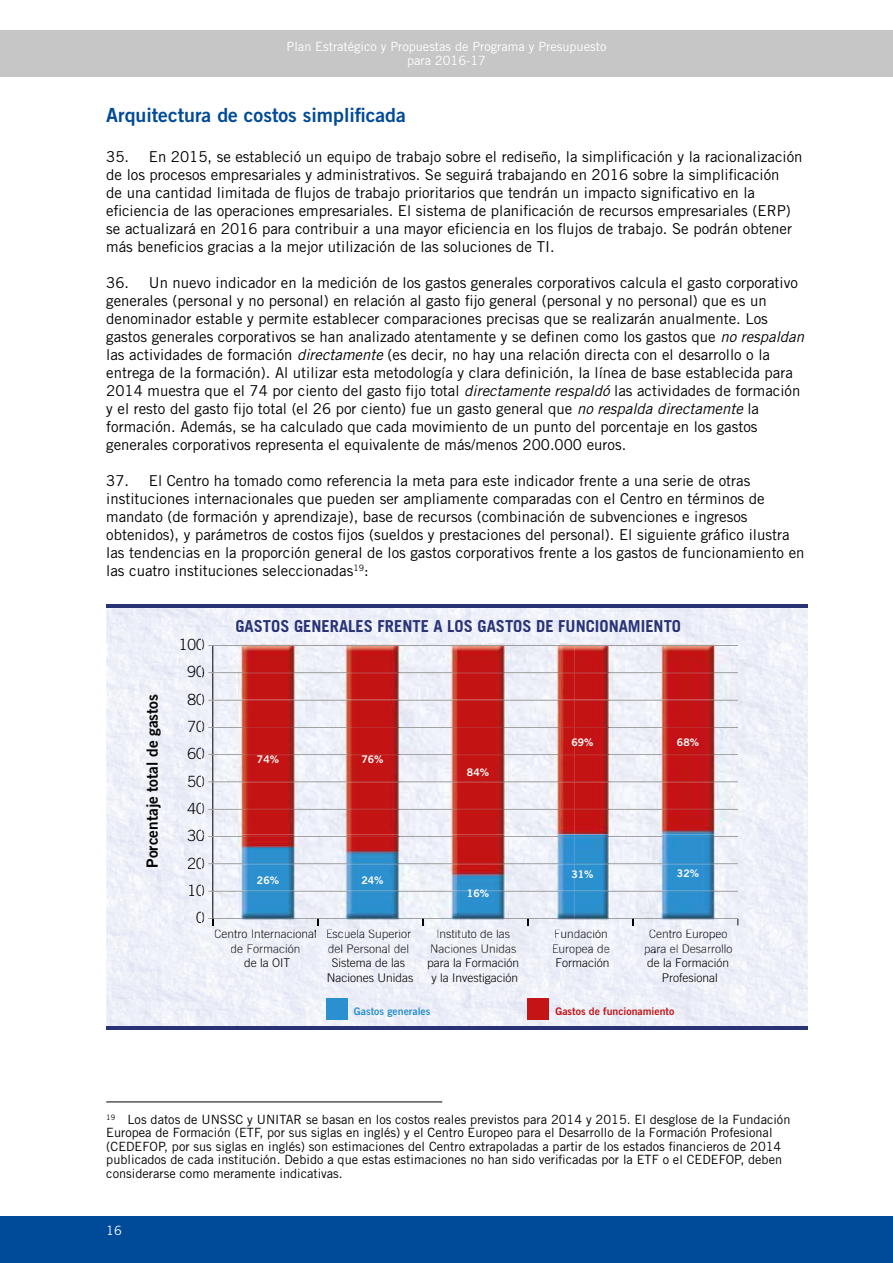
<style>
.page{position:relative;width:893px;height:1263px;background:#fff}
.page>*{position:absolute;margin:0;border:0;box-sizing:border-box;transform-origin:0 0}
.t1{font:19.5px "Trade Gothic Bold Two";color:#004a9a}
.t2{font:700 16.5px "Trade Gothic";color:#293376}
.t3{font:15.45px "Trade Gothic Bold Two";color:#000}
.t4{font:300 15.45px "Trade Gothic";color:#000}
.t5{font:15px/18px "Trade Gothic";color:#000}
.t6{font:12.75px/13.5px "Trade Gothic";color:#000}
.t7{font:12.75px/13.5px "Trade Gothic";color:#fff;text-align:center}
.t8{font:300 12px/14.4px "Trade Gothic";color:#000;text-align:center}
.t9{font:10.5px "Trade Gothic Bold Two";color:#fff}
.t10{font:10.5px "Trade Gothic Bold Two";color:#c51315}
.t11{font:10.5px "Trade Gothic Bold Two";color:#2c90cf}
.s1{font-style:italic}
</style>
<div class="page">
<div style="left:0;top:30px;width:893px;height:47px;background:#c6c6c6"></div>
<div style="left:0;top:1216px;width:893px;height:47px;background:#004a9a"></div>
<hr style="left:106px;top:1101px;width:336px;height:1px;background:#000">
<img style="left:106px;top:834px;width:234px;height:192px">
<img style="left:340px;top:953px;width:234px;height:73px">
<img style="left:106px;top:643px;width:702px;height:191px">
<img style="left:106px;top:607px;width:234px;height:36px">
<img style="left:340px;top:607px;width:234px;height:5px">
<img style="left:574px;top:607px;width:234px;height:36px">
<hr style="left:106px;top:1026px;width:702px;height:3px;background:#283376">
<hr style="left:106px;top:604px;width:702px;height:3px;background:#283376">
<div style="left:528px;top:999px;width:21px;height:21px;background:#c41415"></div>
<div style="left:326px;top:998px;width:21px;height:21px;background:#2b90cf"></div>
<img style="left:204px;top:643px;width:551px;height:17px">
<img style="left:304px;top:659px;width:51px;height:175px">
<img style="left:554px;top:659px;width:51px;height:175px">
<img style="left:202px;top:834px;width:553px;height:119px">
<img style="left:202px;top:612px;width:553px;height:31px">
<img style="left:236px;top:619px;width:104px;height:13px">
<img style="left:340px;top:619px;width:340px;height:13px">
<img style="left:649px;top:930px;width:78px;height:10px">
<img style="left:645px;top:944px;width:87px;height:9px">
<img style="left:555px;top:930px;width:53px;height:8px">
<img style="left:553px;top:944px;width:57px;height:9px">
<img style="left:437px;top:930px;width:73px;height:8px">
<img style="left:431px;top:944px;width:86px;height:9px">
<img style="left:341px;top:930px;width:70px;height:10px">
<svg style="left:327px;top:930px;width:14px;height:23px"></svg>
<img style="left:340px;top:944px;width:69px;height:9px">
<img style="left:215px;top:930px;width:102px;height:8px">
<img style="left:231px;top:944px;width:69px;height:9px">
<svg style="left:202px;top:912px;width:2px;height:11px"></svg>
<svg style="left:202px;top:884px;width:2px;height:12px"></svg>
<svg style="left:202px;top:857px;width:2px;height:12px"></svg>
<svg style="left:202px;top:830px;width:2px;height:11px"></svg>
<svg style="left:202px;top:803px;width:2px;height:11px"></svg>
<svg style="left:202px;top:775px;width:2px;height:12px"></svg>
<svg style="left:202px;top:748px;width:2px;height:11px"></svg>
<svg style="left:202px;top:721px;width:2px;height:11px"></svg>
<svg style="left:202px;top:693px;width:2px;height:12px"></svg>
<svg style="left:202px;top:666px;width:2px;height:12px"></svg>
<svg style="left:202px;top:639px;width:2px;height:11px"></svg>
<img style="left:213px;top:646px;width:1px;height:272px">
<img style="left:208px;top:918px;width:530px;height:1px">
<img style="left:208px;top:891px;width:530px;height:1px">
<img style="left:208px;top:863px;width:530px;height:1px">
<img style="left:208px;top:836px;width:530px;height:1px">
<img style="left:208px;top:809px;width:530px;height:1px">
<img style="left:208px;top:781px;width:530px;height:1px">
<img style="left:208px;top:754px;width:530px;height:1px">
<img style="left:208px;top:727px;width:530px;height:1px">
<img style="left:208px;top:700px;width:530px;height:1px">
<img style="left:208px;top:672px;width:530px;height:1px">
<img style="left:208px;top:645px;width:530px;height:1px">
<p class="t7" style="left:287px;top:40px;width:321px">Plan Estratégico y Propuestas de Programa y Presupuesto para 2016-17</p>
<h1 class="t1" style="left:106px;top:103px;width:301px">Arquitectura de costos simplificada</h1>
<p class="t5" style="left:106px;top:147px;width:698px">35. En 2015, se estableció un equipo de trabajo sobre el rediseño, la simplificación y la racionalización de los procesos empresariales y administrativos. Se seguirá trabajando en 2016 sobre la simplificación<br>de una cantidad limitada de flujos de trabajo prioritarios que tendrán un impacto significativo en la eficiencia de las operaciones empresariales. El sistema de planificación de recursos empresariales (ERP) se actualizará en 2016 para contribuir a una mayor eficiencia en los flujos de trabajo. Se podrán obtener más beneficios gracias a la mejor utilización de las soluciones de TI.</p>
<p class="t5" style="left:106px;top:273px;width:699px">36. Un nuevo indicador en la medición de los gastos generales corporativos calcula el gasto corporativo generales (personal y no personal) en relación al gasto fijo general (personal y no personal) que es un denominador estable y permite establecer comparaciones precisas que se realizarán anualmente. Los gastos generales corporativos se han analizado atentamente y se definen como los gastos que <span class="s1">no respaldan </span>las actividades de formación <span class="s1">directamente</span> (es decir, no hay una relación directa con el desarrollo o la entrega de la formación). Al utilizar esta metodología y clara definición, la línea de base establecida para 2014 muestra que el 74 por ciento del gasto fijo total <span class="s1">directamente respaldó</span> las actividades de formación y el resto del gasto fijo total (el 26 por ciento) fue un gasto general que <span class="s1">no respalda directamente</span> la formación. Además, se ha calculado que cada movimiento de un punto del porcentaje en los gastos generales corporativos representa el equivalente de más/menos 200.000 euros.</p>
<p class="t5" style="left:106px;top:471px;width:700px">37. El Centro ha tomado como referencia la meta para este indicador frente a una serie de otras instituciones internacionales que pueden ser ampliamente comparadas con el Centro en términos de mandato (de formación y aprendizaje), base de recursos (combinación de subvenciones e ingresos obtenidos), y parámetros de costos fijos (sueldos y prestaciones del personal). El siguiente gráfico ilustra las tendencias en la proporción general de los gastos corporativos frente a los gastos de funcionamiento en las cuatro instituciones seleccionadas<sup>19</sup>:</p>
<p class="t3" style="left:143px;top:868px;width:175px;rotate:-90deg">Porcentaje total de gastos</p>
<p class="t4" style="left:179px;top:635px;width:27px">100</p>
<p class="t4" style="left:188px;top:663px;width:19px">90</p>
<p class="t4" style="left:188px;top:690px;width:19px">80</p>
<p class="t4" style="left:188px;top:717px;width:19px">70</p>
<p class="t4" style="left:188px;top:745px;width:19px">60</p>
<p class="t4" style="left:188px;top:772px;width:19px">50</p>
<p class="t4" style="left:188px;top:799px;width:19px">40</p>
<p class="t4" style="left:188px;top:827px;width:19px">30</p>
<p class="t4" style="left:188px;top:854px;width:19px">20</p>
<p class="t4" style="left:188px;top:881px;width:19px">10</p>
<p class="t4" style="left:196px;top:908px;width:10px">0</p>
<p class="t2" style="left:235px;top:615px;width:447px">GASTOS GENERALES FRENTE A LOS GASTOS DE FUNCIONAMIENTO</p>
<p class="t9" style="left:257px;top:753px;width:24px">74%</p>
<p class="t9" style="left:361px;top:753px;width:24px">76%</p>
<p class="t9" style="left:467px;top:766px;width:24px">84%</p>
<p class="t9" style="left:571px;top:735px;width:24px">69%</p>
<p class="t9" style="left:677px;top:736px;width:24px">68%</p>
<p class="t9" style="left:257px;top:873px;width:24px">26%</p>
<p class="t9" style="left:361px;top:873px;width:24px">24%</p>
<p class="t9" style="left:467px;top:887px;width:24px">16%</p>
<p class="t9" style="left:571px;top:867px;width:24px">31%</p>
<p class="t9" style="left:677px;top:866px;width:24px">32%</p>
<p class="t8" style="left:214px;top:927px;width:104px">Centro Internacional de Formación</p>
<p class="t8" style="left:244px;top:955px;width:48px">de la OIT</p>
<p class="t8" style="left:326px;top:927px;width:87px;text-align:left">Escuela Superior del Personal del</p>
<p class="t8" style="left:327px;top:955px;width:88px">Sistema de las<br>Naciones Unidas</p>
<p class="t8" style="left:430px;top:927px;width:88px">Instituto de las<br>Naciones Unidas</p>
<p class="t8" style="left:427px;top:955px;width:94px">para la Formación y la Investigación</p>
<p class="t8" style="left:552px;top:927px;width:60px;text-align:left">Fundación<br>Europea de</p>
<p class="t8" style="left:556px;top:955px;width:55px">Formación</p>
<p class="t8" style="left:644px;top:927px;width:90px">Centro Europeo para el Desarrollo</p>
<p class="t8" style="left:647px;top:955px;width:84px">de la Formación<br>Profesional</p>
<p class="t11" style="left:354px;top:1004px;width:78px">Gastos generales</p>
<p class="t10" style="left:555px;top:1004px;width:120px">Gastos de funcionamiento</p>
<p class="t6" style="left:106px;top:1112px;width:686px"><sup>19</sup> Los datos de UNSSC y UNITAR se basan en los costos reales previstos para 2014 y 2015. El desglose de la Fundación Europea de Formación (ETF, por sus siglas en inglés) y el Centro Europeo para el Desarrollo de la Formación Profesional (CEDEFOP, por sus siglas en inglés) son estimaciones del Centro extrapoladas a partir de los estados financieros de 2014 publicados de cada institución. Debido a que estas estimaciones no han sido verificadas por la ETF o el CEDEFOP, deben considerarse como meramente indicativas.</p>
<p class="t7" style="left:106px;top:1223px;width:17px">16</p>
</div>
